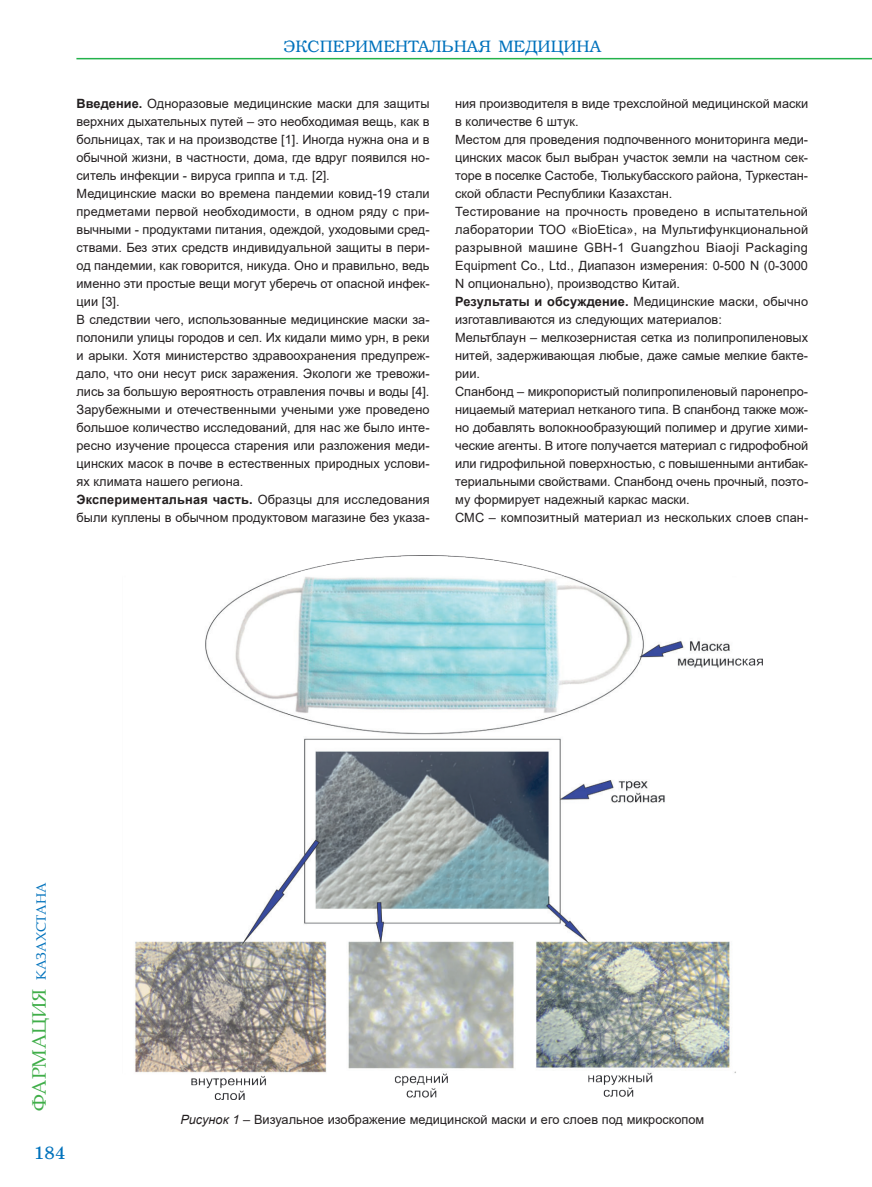
<style>
.page{position:relative;width:872px;height:1187px;background:#fff}
.page>*{position:absolute;margin:0;border:0;box-sizing:border-box;transform-origin:0 0}
.t1{font:18px "DS School";color:#0072bc}
.t2{font:16.5px "K Bookman";color:#0072bc}
.t3{font:13.5px "Book Antiqua";color:#0072bc}
.t4{font:12.75px/18px "Arial";color:#231f20}
.s1{font-weight:700}
.s2{font-size:19.5px;color:#40ae49}
.s3{font-style:italic}
</style>
<div class="page">
<hr style="left:76px;top:58px;width:796px;height:1px;background:#23b24b">
<img style="left:135px;top:555px;width:627px;height:544px">
<p class="t2" style="left:283px;top:36px;width:319px">ЭКСПЕРИМЕНТАЛЬНАЯ МЕДИЦИНА</p>
<p class="t4" style="left:77px;top:94px;width:354px"><span class="s1">Введение.</span> Одноразовые медицинские маски для защиты верхних дыхательных путей – это необходимая вещь, как в больницах, так и на производстве [1]. Иногда нужна она и в обычной жизни, в частности, дома, где вдруг появился но&shy;ситель инфекции - вируса гриппа и т.д. [2].<br>Медицинские маски во времена пандемии ковид-19 стали предметами первой необходимости, в одном ряду с при&shy;вычными - продуктами питания, одеждой, уходовыми сред&shy;ствами. Без этих средств индивидуальной защиты в пери&shy;од пандемии, как говорится, никуда. Оно и правильно, ведь именно эти простые вещи могут уберечь от опасной инфек&shy;ции [3].<br>В следствии чего, использованные медицинские маски за&shy;полонили улицы городов и сел. Их кидали мимо урн, в реки и арыки. Хотя министерство здравоохранения предупреж&shy;дало, что они несут риск заражения. Экологи же тревожи&shy;лись за большую вероятность отравления почвы и воды [4].<br>Зарубежными и отечественными учеными уже проведено большое количество исследований, для нас же было инте&shy;ресно изучение процесса старения или разложения меди&shy;цинских масок в почве в естественных природных услови&shy;ях климата нашего региона.<br><span class="s1">Экспериментальная часть.</span> Образцы для исследования были куплены в обычном продуктовом магазине без указа-</p>
<p class="t4" style="left:455px;top:95px;width:354px">ния производителя в виде трехслойной медицинской маски в количестве 6 штук.<br>Местом для проведения подпочвенного мониторинга меди&shy;цинских масок был выбран участок земли на частном сек&shy;торе в поселке Састобе, Тюлькубасского района, Туркестан&shy;ской области Республики Казахстан.<br>Тестирование на прочность проведено в испытательной лаборатории ТОО «BioEtica», на Мультифункциональной разрывной машине GBH-1 Guangzhou Biaoji Packaging Equipment Co., Ltd., Диапазон измерения: 0-500 N (0-3000<br>N опционально), производство Китай.<br><span class="s1">Результаты и обсуждение.</span> Медицинские маски, обычно изготавливаются из следующих материалов:<br>Мельтблаун – мелкозернистая сетка из полипропиленовых нитей, задерживающая любые, даже самые мелкие бакте&shy;рии.<br>Спанбонд – микропористый полипропиленовый паронепро&shy;ницаемый материал нетканого типа. В спанбонд также мож&shy;но добавлять волокнообразующий полимер и другие хими&shy;ческие агенты. В итоге получается материал с гидрофобной или гидрофильной поверхностью, с повышенными антибак&shy;териальными свойствами. Спанбонд очень прочный, поэто&shy;му формирует надежный каркас маски.<br>СМС – композитный материал из нескольких слоев спан-</p>
<p class="t3" style="left:32px;top:1111px;width:230px;rotate:-90deg"><span class="s2">ФАРМАЦИЯ</span> КАЗАХСТАНА</p>
<h1 class="t1" style="left:34px;top:1142px;width:33px">184</h1>
<p class="t4" style="left:180px;top:1110px;width:525px"><span class="s3">Рисунок 1</span> – Визуальное изображение медицинской маски и его слоев под микроскопом</p>
</div>
